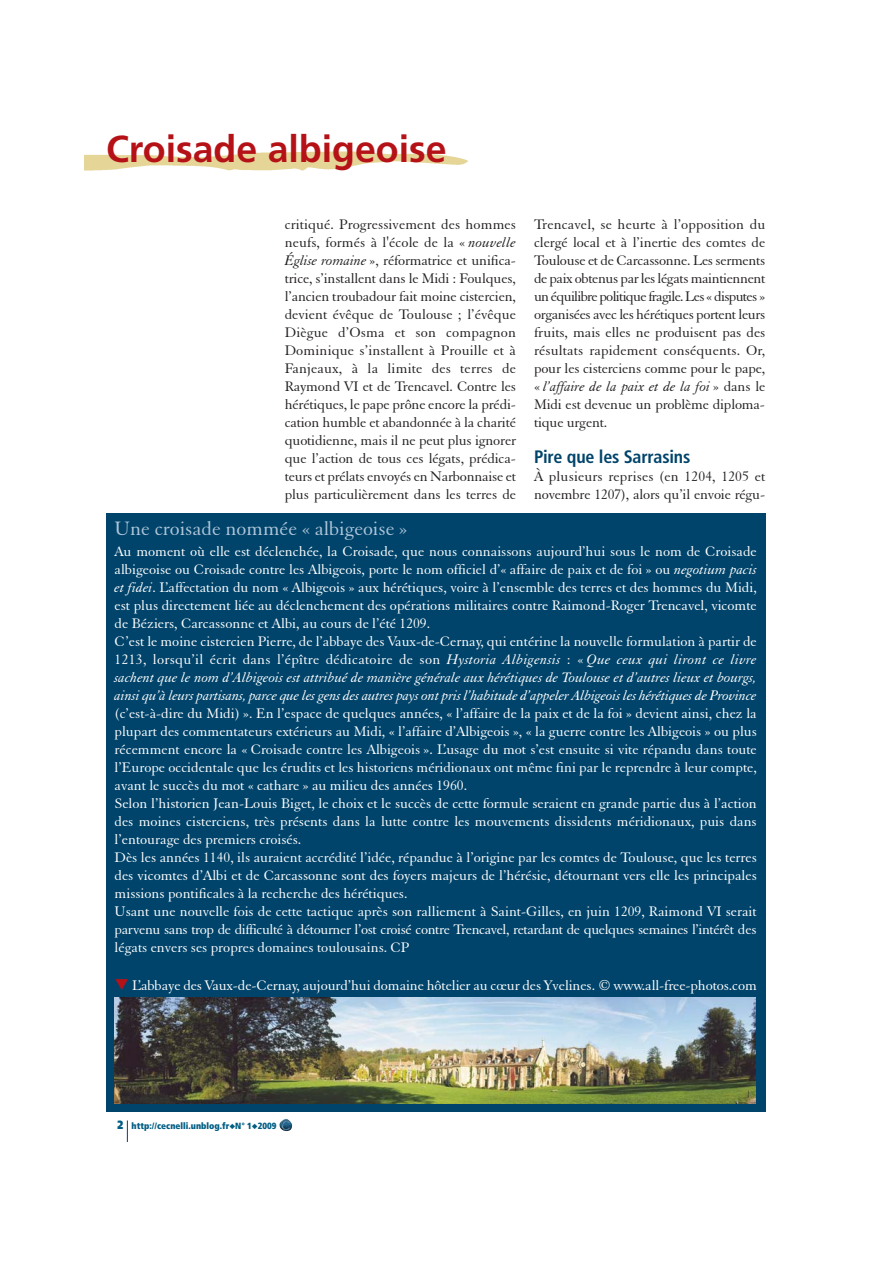
<style>
.page{position:relative;width:893px;height:1263px;background:#fff}
.page>*{position:absolute;margin:0;border:0;box-sizing:border-box;transform-origin:0 0}
.t1{font:700 37.5px "Frutiger";color:#b51218}
.t2{font:21px "Elegant Garamond BT";color:#b0c6d9}
.t3{font:700 condensed 18px "Frutiger";letter-spacing:-.01em;color:#00446b}
.t4{font:15px/18px "Elegant Garamond BT";color:#fff}
.t5{font:15px/18px "Elegant Garamond BT";letter-spacing:-.01em;color:#231f20;text-align:justify}
.t6{font:900 condensed 9px "Frutiger";color:#005d83}
.s1{font-style:italic}
.s2{font-stretch:normal;font-size:12px}
</style>
<div class="page">
<img style="left:85px;top:151px;width:383px;height:20px">
<svg style="left:279px;top:1119px;width:13px;height:12px"></svg>
<svg style="left:127px;top:1120px;width:1px;height:22px"></svg>
<div style="left:106px;top:514px;width:659px;height:598px;background:#00446b"></div>
<img style="left:115px;top:997px;width:640px;height:106px">
<h1 class="t1" style="left:106px;top:134px;width:342px">Croisade albigeoise</h1>
<p class="t5" style="left:285px;top:217px;width:233px">critiqué. Progressivement des hommes neufs, formés à l'école de la « <span class="s1">nouvelle Église romaine</span> », réformatrice et unifica&shy;trice, s’installent dans le Midi : Foulques, l’ancien troubadour fait moine cistercien, devient évêque de Toulouse ; l’évêque Diègue d’Osma et son compagnon Dominique s’installent à Prouille et à Fanjeaux, à la limite des terres de Raymond VI et de Trencavel. Contre les hérétiques, le pape prône encore la prédi&shy;cation humble et abandonnée à la charité quotidienne, mais il ne peut plus ignorer que l’action de tous ces légats, prédica&shy;teurs et prélats envoyés en Narbonnaise et plus particulièrement dans les terres de</p>
<p class="t5" style="left:534px;top:217px;width:233px">Trencavel, se heurte à l’opposition du clergé local et à l’inertie des comtes de Toulouse et de Carcassonne. Les serments de paix obtenus par les légats maintiennent un équilibre politique fragile. Les « disputes » organisées avec les hérétiques portent leurs fruits, mais elles ne produisent pas des résultats rapidement conséquents. Or, pour les cisterciens comme pour le pape, « <span class="s1">l’affaire de la paix et de la foi</span> » dans le Midi est devenue un problème diploma&shy;tique urgent.</p>
<p class="t3" style="left:534px;top:450px;width:158px">Pire que les Sarrasins</p>
<p class="t5" style="left:534px;top:469px;width:233px">À plusieurs reprises (en 1204, 1205 et novembre 1207), alors qu’il envoie régu-</p>
<h2 class="t2" style="left:115px;top:521px;width:294px">Une croisade nommée « albigeoise »</h2>
<p class="t4" style="left:115px;top:544px;width:644px">Au moment où elle est déclenchée, la Croisade, que nous connaissons aujourd’hui sous le nom de Croisade albigeoise ou Croisade contre les Albigeois, porte le nom officiel d’« affaire de paix et de foi » ou <span class="s1">negotium pacis et fidei</span>. L’affectation du nom « Albigeois » aux hérétiques, voire à l’ensemble des terres et des hommes du Midi, est plus directement liée au déclenchement des opérations militaires contre Raimond-Roger Trencavel, vicomte de Béziers, Carcassonne et Albi, au cours de l’été 1209.<br>C’est le moine cistercien Pierre, de l’abbaye des Vaux-de-Cernay, qui entérine la nouvelle formulation à partir de 1213, lorsqu’il écrit dans l’épître dédicatoire de son <span class="s1">Hystoria Albigensis</span> : « <span class="s1">Que ceux qui liront ce livre sachent que le nom d’Albigeois est attribué de manière générale aux hérétiques de Toulouse et d’autres lieux et bourgs, ainsi qu’à leurs partisans, parce que les gens des autres pays ont pris l’habitude d’appeler Albigeois les hérétiques de Province</span></p>
<p class="t4" style="left:115px;top:706px;width:644px">(c’est-à-dire du Midi) ». En l’espace de quelques années, « l’affaire de la paix et de la foi » devient ainsi, chez la plupart des commentateurs extérieurs au Midi, « l’affaire d’Albigeois », « la guerre contre les Albigeois » ou plus récemment encore la « Croisade contre les Albigeois ». L’usage du mot s’est ensuite si vite répandu dans toute l’Europe occidentale que les érudits et les historiens méridionaux ont même fini par le reprendre à leur compte, avant le succès du mot « cathare » au milieu des années 1960.<br>Selon l’historien Jean-Louis Biget, le choix et le succès de cette formule seraient en grande partie dus à l’action des moines cisterciens, très présents dans la lutte contre les mouvements dissidents méridionaux, puis dans l’entourage des premiers croisés.<br>Dès les années 1140, ils auraient accrédité l’idée, répandue à l’origine par les comtes de Toulouse, que les terres des vicomtes d’Albi et de Carcassonne sont des foyers majeurs de l’hérésie, détournant vers elle les principales missions pontificales à la recherche des hérétiques.<br>Usant une nouvelle fois de cette tactique après son ralliement à Saint-Gilles, en juin 1209, Raimond VI serait parvenu sans trop de difficulté à détourner l’ost croisé contre Trencavel, retardant de quelques semaines l’intérêt des légats envers ses propres domaines toulousains. CP</p>
<p class="t4" style="left:132px;top:977px;width:626px">L’abbaye des Vaux-de-Cernay, aujourd’hui domaine hôtelier au cœur des Yvelines. © www.all-free-photos.com</p>
<p class="t6" style="left:117px;top:1123px;width:161px"><span class="s2">2</span> http://cecnelli.unblog.fr◆N° 1◆2009</p>
</div>
